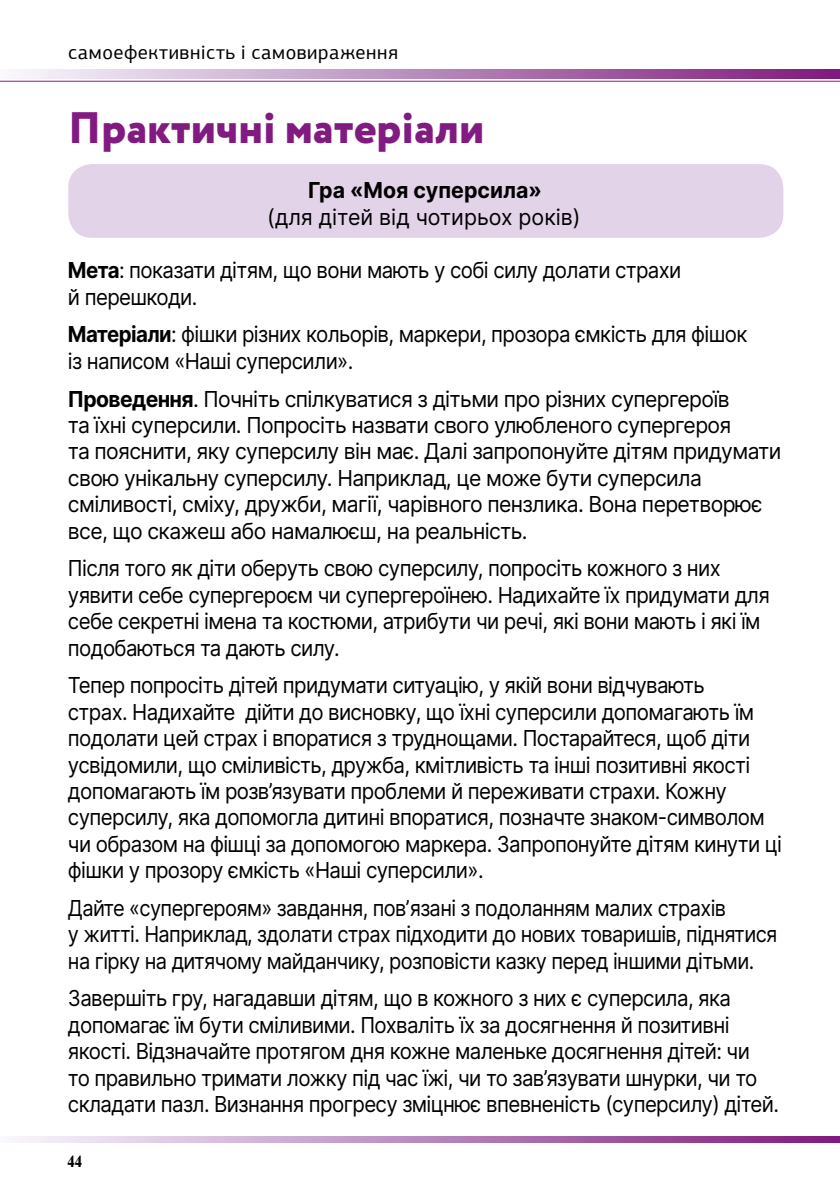
<style>
.page{position:relative;width:840px;height:1191px;background:#fff}
.page>*{position:absolute;margin:0;border:0;box-sizing:border-box;transform-origin:0 0}
.t1{font:800 44px "Circe";color:#821b81}
.t2{font:22px/26.4px "Inter";letter-spacing:-.03em;color:#000;scale:.93 1}
.t3{font:22px/26.4px "Inter";letter-spacing:-.03em;color:#000;scale:.96 1}
.t4{font:22px/26.4px "Inter";letter-spacing:-.03em;color:#000;scale:.91 1}
.t5{font:22px "Inter";color:#000}
.t6{font:700 22px "Inter";color:#000}
.t7{font:20px "PF Agora Sans Pro";letter-spacing:.03em;color:#000}
.t8{font:700 16px "Newton C";color:#000;scale:.9 1}
.s1{font-weight:700}
</style>
<div class="page">
<svg style="left:16px;top:1137px;width:823px;height:6px;background:#b987bc"></svg>
<svg style="left:16px;top:70px;width:823px;height:8px;background:#b987bc"></svg>
<hr style="left:0;top:81px;width:839px;height:1px;background:#821b81">
<div style="left:68px;top:164px;width:715px;height:74px;background:#e2d3e9;border-radius:24px"></div>
<p class="t7" style="left:68px;top:40px;width:331px">самоефективність і самовираження</p>
<h1 class="t1" style="left:68px;top:98px;width:417px">Практичні матеріали</h1>
<p class="t6" style="left:308px;top:174px;width:235px">Гра «Моя суперсила»</p>
<p class="t5" style="left:267px;top:201px;width:315px">(для дітей від чотирьох років)</p>
<p class="t2" style="left:68px;top:256px;width:660px"><span class="s1">Мета</span>: показати дітям, що вони мають у собі силу долати страхи й перешкоди.</p>
<p class="t2" style="left:68px;top:321px;width:731px"><span class="s1">Матеріали</span>: фішки різних кольорів, маркери, прозора ємкість для фішок із написом «Наші суперсили».</p>
<p class="t3" style="left:68px;top:385px;width:744px"><span class="s1">Проведення</span>. Почніть спілкуватися з дітьми про різних супергероїв<br>та їхні суперсили. Попросіть назвати свого улюбленого супергероя<br>та пояснити, яку суперсилу він має. Далі запропонуйте дітям придумати свою унікальну суперсилу. Наприклад, це може бути суперсила сміливості, сміху, дружби, магії, чарівного пензлика. Вона перетворює все, що скажеш або намалюєш, на реальність.</p>
<p class="t2" style="left:68px;top:554px;width:755px">Після того як діти оберуть свою суперсилу, попросіть кожного з них уявити себе супергероєм чи супергероїнею. Надихайте їх придумати для себе секретні імена та костюми, атрибути чи речі, які вони мають і які їм подобаються та дають силу.</p>
<p class="t2" style="left:68px;top:671px;width:768px">Тепер попросіть дітей придумати ситуацію, у якій вони відчувають<br>страх. Надихайте дійти до висновку, що їхні суперсили допомагають їм подолати цей страх і впоратися з труднощами. Постарайтеся, щоб діти усвідомили, що сміливість, дружба, кмітливість та інші позитивні якості допомагають їм розв’язувати проблеми й переживати страхи. Кожну суперсилу, яка допомогла дитині впоратися, позначте знаком-символом чи образом на фішці за допомогою маркера. Запропонуйте дітям кинути ці фішки у прозору ємкість «Наші суперсили».</p>
<p class="t4" style="left:68px;top:894px;width:780px">Дайте «супергероям» завдання, повʼязані з подоланням малих страхів<br>у житті. Наприклад, здолати страх підходити до нових товаришів, піднятися на гірку на дитячому майданчику, розповісти казку перед іншими дітьми.</p>
<p class="t2" style="left:68px;top:984px;width:765px">Завершіть гру, нагадавши дітям, що в кожного з них є суперсила, яка допомагає їм бути сміливими. Похваліть їх за досягнення й позитивні якості. Відзначайте протягом дня кожне маленьке досягнення дітей: чи<br>то правильно тримати ложку під час їжі, чи то зав’язувати шнурки, чи то складати пазл. Визнання прогресу зміцнює впевненість (суперсилу) дітей.</p>
<p class="t8" style="left:67px;top:1152px;width:18px">44</p>
</div>
